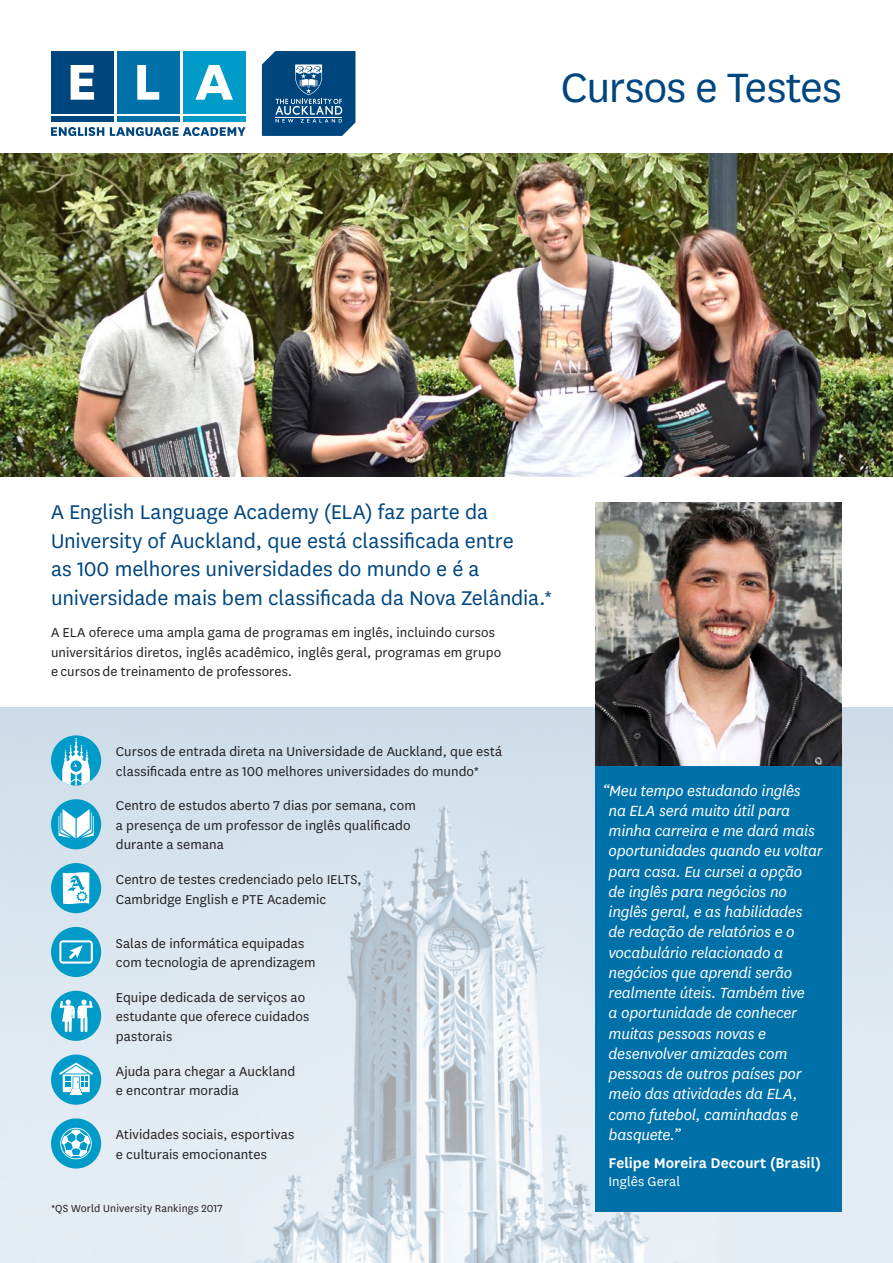
<style>
.page{position:relative;width:893px;height:1263px;background:#fff}
.page>*{position:absolute;margin:0;border:0;box-sizing:border-box;transform-origin:0 0}
.t1{font:47.85px "National";letter-spacing:-.02em;color:#00467e}
.t2{font:23.25px/28.5px "National";letter-spacing:-.005em;color:#00467e}
.t3{font:italic 17.25px/20.2px "National";letter-spacing:-.015em;color:#fff}
.t4{font:600 16.5px "National";color:#fff}
.t5{font:15px/19.5px "National";letter-spacing:.005em;color:#231f20}
.t6{font:15px "National";letter-spacing:.005em;color:#fff}
.t7{font:12px "National";letter-spacing:.01em;color:#231f20}
</style>
<div class="page">
<img style="left:0;top:707px;width:893px;height:556px">
<div style="left:595px;top:511px;width:247px;height:701px;background:#0070a8"></div>
<img style="left:0;top:154px;width:893px;height:323px">
<img style="left:595px;top:502px;width:247px;height:263px">
<svg style="left:262px;top:51px;width:93px;height:85px;background:#1f5d8e"></svg>
<div style="left:117px;top:51px;width:63px;height:63px;background:#0070a8"></div>
<svg style="left:137px;top:65px;width:22px;height:35px"></svg>
<div style="left:117px;top:117px;width:63px;height:5px;background:#0070a8"></div>
<div style="left:183px;top:117px;width:62px;height:5px;background:#009bc8"></div>
<div style="left:183px;top:51px;width:62px;height:63px;background:#009bc8"></div>
<svg style="left:195px;top:65px;width:38px;height:35px"></svg>
<div style="left:51px;top:51px;width:63px;height:63px;background:#00467e"></div>
<svg style="left:71px;top:65px;width:23px;height:35px"></svg>
<div style="left:51px;top:117px;width:63px;height:5px;background:#00467e"></div>
<svg style="left:51px;top:127px;width:194px;height:9px"></svg>
<div style="left:51px;top:735px;width:50px;height:50px;background:#009bc8;border-radius:50%"></div>
<svg style="left:62px;top:738px;width:28px;height:47px"></svg>
<div style="left:51px;top:927px;width:50px;height:50px;background:#009bc8;border-radius:50%"></div>
<svg style="left:59px;top:940px;width:34px;height:24px"></svg>
<div style="left:51px;top:991px;width:50px;height:50px;background:#009bc8;border-radius:50%"></div>
<svg style="left:60px;top:999px;width:33px;height:33px"></svg>
<div style="left:81px;top:1006px;width:6px;height:12px;background:#fff"></div>
<div style="left:51px;top:1054px;width:50px;height:51px;background:#009bc8;border-radius:50%"></div>
<svg style="left:59px;top:1062px;width:34px;height:32px"></svg>
<div style="left:51px;top:863px;width:50px;height:50px;background:#009bc8;border-radius:50%"></div>
<svg style="left:63px;top:872px;width:26px;height:33px"></svg>
<div style="left:51px;top:799px;width:50px;height:50px;background:#009bc8;border-radius:50%"></div>
<svg style="left:59px;top:809px;width:35px;height:29px"></svg>
<div style="left:51px;top:1118px;width:50px;height:50px;background:#009bc8;border-radius:50%"></div>
<svg style="left:60px;top:1128px;width:32px;height:31px"></svg>
<p class="t1" style="left:561px;top:57px;width:283px">Cursos e Testes</p>
<p class="t2" style="left:51px;top:497px;width:503px">A English Language Academy (ELA) faz parte da University of Auckland, que está classificada entre<br>as 100 melhores universidades do mundo e é a universidade mais bem classificada da Nova Zelândia.*</p>
<p class="t5" style="left:51px;top:622px;width:452px">A ELA oferece uma ampla gama de programas em inglês, incluindo cursos universitários diretos, inglês acadêmico, inglês geral, programas em grupo e cursos de treinamento de professores.</p>
<p class="t5" style="left:116px;top:741px;width:388px">Cursos de entrada direta na Universidade de Auckland, que está classificada entre as 100 melhores universidades do mundo*</p>
<p class="t5" style="left:116px;top:795px;width:301px">Centro de estudos aberto 7 dias por semana, com a presença de um professor de inglês qualificado durante a semana</p>
<p class="t5" style="left:116px;top:869px;width:247px">Centro de testes credenciado pelo IELTS,<br>Cambridge English e PTE Academic</p>
<p class="t5" style="left:116px;top:933px;width:201px">Salas de informática equipadas com tecnologia de aprendizagem</p>
<p class="t5" style="left:116px;top:987px;width:195px">Equipe dedicada de serviços ao estudante que oferece cuidados pastorais</p>
<p class="t5" style="left:116px;top:1060px;width:181px">Ajuda para chegar a Auckland e encontrar moradia</p>
<p class="t5" style="left:116px;top:1124px;width:180px">Atividades sociais, esportivas e culturais emocionantes</p>
<p class="t7" style="left:51px;top:1200px;width:173px">*QS World University Rankings 2017</p>
<p class="t3" style="left:608px;top:780px;width:215px;text-indent:-6px">“Meu tempo estudando inglês na ELA será muito útil para minha carreira e me dará mais oportunidades quando eu voltar para casa. Eu cursei a opção de inglês para negócios no inglês geral, e as habilidades de redação de relatórios e o vocabulário relacionado a negócios que aprendi serão realmente úteis. Também tive<br>a oportunidade de conhecer muitas pessoas novas e desenvolver amizades com pessoas de outros países por meio das atividades da ELA, como futebol, caminhadas e basquete.”</p>
<p class="t4" style="left:609px;top:1152px;width:214px">Felipe Moreira Decourt (Brasil)</p>
<p class="t6" style="left:609px;top:1172px;width:73px">Inglês Geral</p>
</div>
